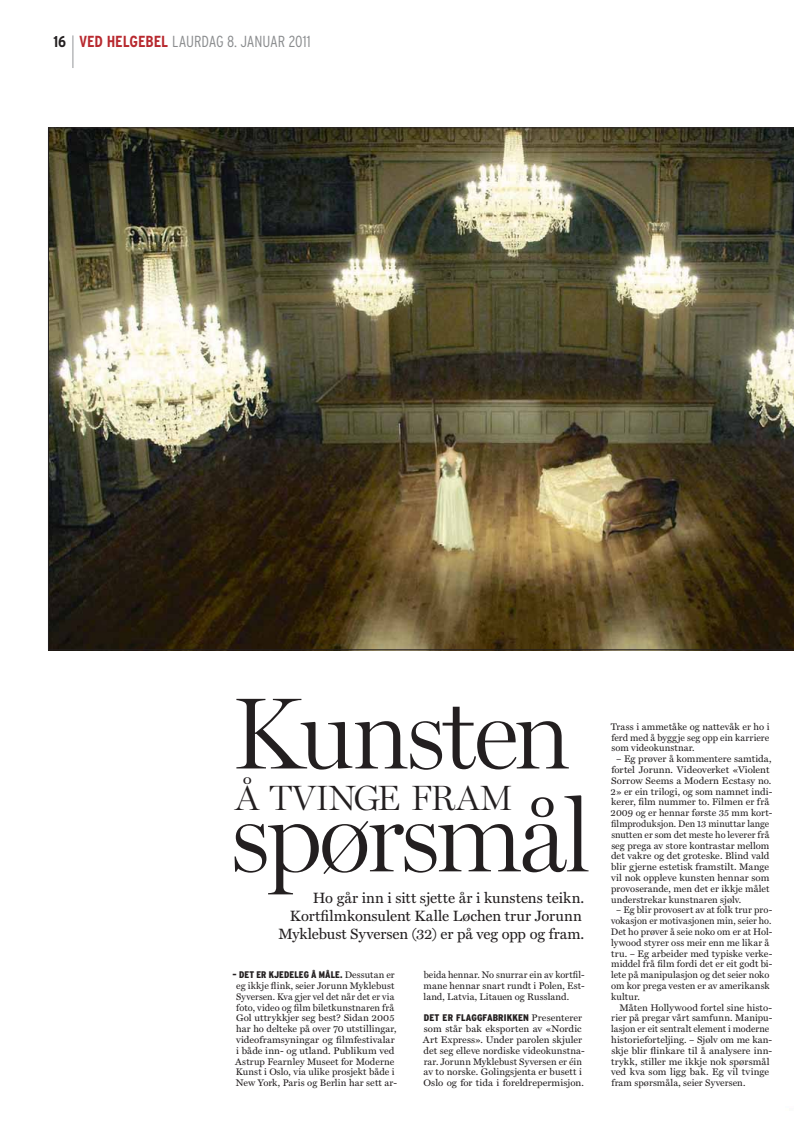
<style>
.page{position:relative;width:794px;height:1134px;background:#fff}
.page>*{position:absolute;margin:0;border:0;box-sizing:border-box;transform-origin:0 0}
.t1{font:300 101.9px "Miller Display";letter-spacing:-.03em;color:#231f20}
.t2{font:300 35.3px "Miller Display";letter-spacing:-.015em;color:#231f20}
.t3{font:300 condensed 16px "Interstate";letter-spacing:-.005em;color:#8a8c8e}
.t4{font:15px/18px "Miller Text";color:#231f20;text-align:right}
.t5{font:9.6px/10.8px "Miller Text";letter-spacing:.005em;color:#231f20}
.t6{font:900 condensed 9.6px "Interstate";letter-spacing:.01em;color:#231f20}
.s1{font-weight:700;font-size:15.7px;color:#231f20}
.s2{font-weight:700;color:#b8292f}
.s3{font-family:"Miller Text";font-weight:400;font-stretch:normal}
</style>
<div class="page">
<img style="left:48px;top:128px;width:746px;height:522px">
<hr style="left:73px;top:35px;width:1px;height:33px;background:#939598">
<h3 class="t3" style="left:54px;top:35px;width:259px"><span class="s1">16</span> <span class="s2">VED HELGEBEL</span> LAURDAG 8. JANUAR 2011</h3>
<h1 class="t1" style="left:231px;top:698px;width:341px">Kunsten</h1>
<h2 class="t2" style="left:235px;top:786px;width:279px">Å TVINGE FRAM</h2>
<h1 class="t1" style="left:231px;top:801px;width:361px">spørsmål</h1>
<h3 class="t4" style="left:278px;top:890px;width:307px">Ho går inn i sitt sjette år i kunstens teikn.<br>Kortfilmkonsulent Kalle Løchen trur Jorunn<br>Myklebust Syversen (32) er på veg opp og fram.</h3>
<p class="t6" style="left:233px;top:971px;width:163px">– DET ER KJEDELEG Å MÅLE. <span class="s3">Dessutan er</span></p>
<p class="t5" style="left:235px;top:981px;width:164px">eg ikkje flink, seier Jorunn Myklebust Syversen. Kva gjer vel det når det er via foto, video og film biletkunstnaren frå Gol uttrykkjer seg best? Sidan 2005 har ho delteke på over 70 utstillingar, videoframsyningar og filmfestivalar i både inn- og utland. Publikum ved Astrup Fearnley Museet for Moderne Kunst i Oslo, via ulike prosjekt både i New York, Paris og Berlin har sett ar-</p>
<p class="t5" style="left:423px;top:970px;width:163px;text-align:justify">beida hennar. No snurrar ein av kortfil&shy;mane hennar snart rundt i Polen, Est&shy;land, Latvia, Litauen og Russland.</p>
<p class="t6" style="left:424px;top:1015px;width:160px">DET ER FLAGGFABRIKKEN <span class="s3">Presenterer</span></p>
<p class="t5" style="left:423px;top:1024px;width:164px">som står bak eksporten av «Nordic Art Express». Under parolen skjuler det seg elleve nordiske videokunstna&shy;rar. Jorunn Myklebust Syversen er éin av to norske. Golingsjenta er busett i Oslo og for tida i foreldrepermisjon.</p>
<p class="t5" style="left:611px;top:722px;width:160px;text-align:justify">Trass i ammetåke og nattevåk er ho i ferd med å byggje seg opp ein karriere som videokunstnar.</p>
<p class="t5" style="left:610px;top:754px;width:163px;text-indent:6px">– Eg prøver å kommentere samtida, fortel Jorunn. Videoverket «Violent Sorrow Seems a Modern Ecstasy no.<br>2» er ein trilogi, og som namnet indi&shy;kerer, film nummer to. Filmen er frå 2009 og er hennar første 35 mm kort&shy;filmproduksjon. Den 13 minuttar lange snutten er som det meste ho leverer frå seg prega av store kontrastar mellom det vakre og det groteske. Blind vald blir gjerne estetisk framstilt. Mange vil nok oppleve kunsten hennar som provoserande, men det er ikkje målet understrekar kunstnaren sjølv.</p>
<p class="t5" style="left:611px;top:905px;width:163px;text-indent:5px">– Eg blir provosert av at folk trur pro&shy;vokasjon er motivasjonen min, seier ho.<br>Det ho prøver å seie noko om er at Hol&shy;lywood styrer oss meir enn me likar å tru. – Eg arbeider med typiske verke&shy;middel frå film fordi det er eit godt bi&shy;lete på manipulasjon og det seier noko om kor prega vesten er av amerikansk kultur.</p>
<p class="t5" style="left:611px;top:1003px;width:163px;text-indent:8px">Måten Hollywood fortel sine histo&shy;rier på pregar vårt samfunn. Manipu&shy;lasjon er eit sentralt element i moderne historieforteljing. – Sjølv om me kan&shy;skje blir flinkare til å analysere inn&shy;trykk, stiller me ikkje nok spørsmål ved kva som ligg bak. Eg vil tvinge fram spørsmåla, seier Syversen.</p>
</div>
